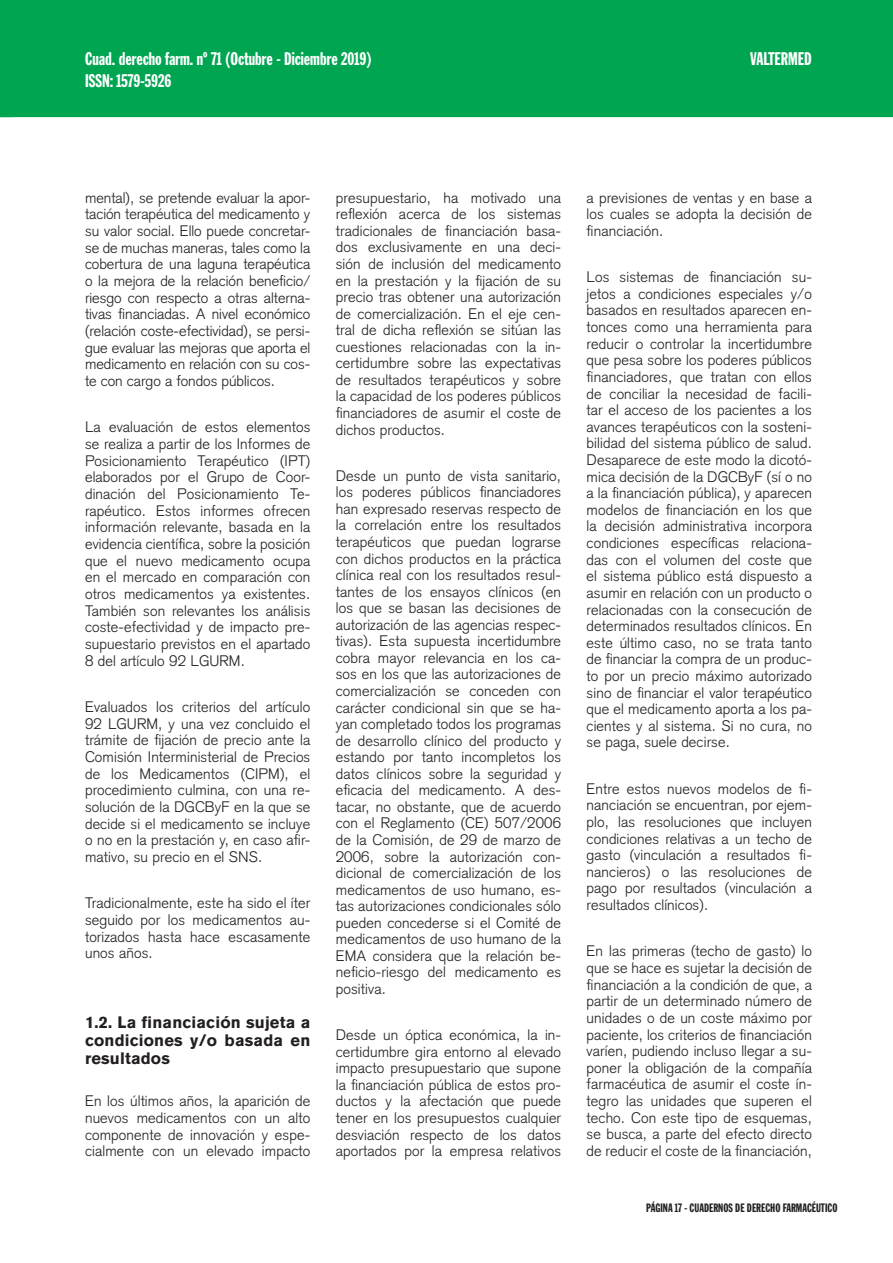
<style>
.page{position:relative;width:893px;height:1263px;background:#fff}
.page>*{position:absolute;margin:0;border:0;box-sizing:border-box;transform-origin:0 0}
.t1{font:18px/22.5px "Franklin Gothic Extra Cond";color:#fff}
.t2{font:700 16.5px/18.1px "Akzidenz Grotesk BQ";letter-spacing:.01em;color:#231f20;text-align:justify}
.t3{font:300 15px/16.6px "Akzidenz Grotesk";letter-spacing:.01em;color:#231f20;text-align:justify}
.t4{font:12px "Franklin Gothic Extra Cond";color:#231f20}
</style>
<div class="page">
<div style="left:0;top:0;width:893px;height:117px;background:#00a552"></div>
<p class="t1" style="left:85px;top:48px;width:288px">Cuad. derecho farm. nº 71 (Octubre - Diciembre 2019)<br>ISSN: 1579-5926</p>
<p class="t1" style="left:750px;top:48px;width:63px">VALTERMED</p>
<p class="t3" style="left:85px;top:191px;width:227px">mental), se pretende evaluar la apor&shy;tación terapéutica del medicamento y su valor social. Ello puede concretar&shy;se de muchas maneras, tales como la cobertura de una laguna terapéutica o la mejora de la relación beneficio/ riesgo con respecto a otras alterna&shy;tivas financiadas. A nivel económico (relación coste-efectividad), se persi&shy;gue evaluar las mejoras que aporta el medicamento en relación con su cos&shy;te con cargo a fondos públicos.</p>
<p class="t3" style="left:85px;top:421px;width:227px">La evaluación de estos elementos se realiza a partir de los Informes de Posicionamiento Terapéutico (IPT) elaborados por el Grupo de Coor&shy;dinación del Posicionamiento Te&shy;rapéutico. Estos informes ofrecen información relevante, basada en la evidencia científica, sobre la posición que el nuevo medicamento ocupa en el mercado en comparación con otros medicamentos ya existentes.<br>También son relevantes los análisis coste-efectividad y de impacto pre&shy;supuestario previstos en el apartado 8 del artículo 92 LGURM.</p>
<p class="t3" style="left:85px;top:700px;width:227px">Evaluados los criterios del artículo 92 LGURM, y una vez concluido el trámite de fijación de precio ante la Comisión Interministerial de Precios de los Medicamentos (CIPM), el procedimiento culmina, con una re&shy;solución de la DGCByF en la que se decide si el medicamento se incluye o no en la prestación y, en caso afir&shy;mativo, su precio en el SNS.</p>
<p class="t3" style="left:85px;top:897px;width:227px">Tradicionalmente, este ha sido el íter seguido por los medicamentos au&shy;torizados hasta hace escasamente unos años.</p>
<p class="t2" style="left:85px;top:1014px;width:227px">1.2. La financiación sujeta a condiciones y/o basada en resultados</p>
<p class="t3" style="left:85px;top:1094px;width:227px">En los últimos años, la aparición de nuevos medicamentos con un alto componente de innovación y espe&shy;cialmente con un elevado impacto</p>
<p class="t3" style="left:336px;top:191px;width:227px">presupuestario, ha motivado una reflexión acerca de los sistemas tradicionales de financiación basa&shy;dos exclusivamente en una deci&shy;sión de inclusión del medicamento en la prestación y la fijación de su precio tras obtener una autorización de comercialización. En el eje cen&shy;tral de dicha reflexión se sitúan las cuestiones relacionadas con la in&shy;certidumbre sobre las expectativas de resultados terapéuticos y sobre la capacidad de los poderes públicos financiadores de asumir el coste de dichos productos.</p>
<p class="t3" style="left:336px;top:469px;width:227px">Desde un punto de vista sanitario, los poderes públicos financiadores han expresado reservas respecto de la correlación entre los resultados terapéuticos que puedan lograrse con dichos productos en la práctica clínica real con los resultados resul&shy;tantes de los ensayos clínicos (en los que se basan las decisiones de autorización de las agencias respec&shy;tivas). Esta supuesta incertidumbre cobra mayor relevancia en los ca&shy;sos en los que las autorizaciones de comercialización se conceden con carácter condicional sin que se ha&shy;yan completado todos los programas de desarrollo clínico del producto y estando por tanto incompletos los datos clínicos sobre la seguridad y eficacia del medicamento. A des&shy;tacar, no obstante, que de acuerdo con el Reglamento (CE) 507/2006 de la Comisión, de 29 de marzo de 2006, sobre la autorización con&shy;dicional de comercialización de los medicamentos de uso humano, es&shy;tas autorizaciones condicionales sólo pueden concederse si el Comité de medicamentos de uso humano de la EMA considera que la relación be&shy;neficio-riesgo del medicamento es positiva.</p>
<p class="t3" style="left:336px;top:1029px;width:227px">Desde un óptica económica, la in&shy;certidumbre gira entorno al elevado impacto presupuestario que supone la financiación pública de estos pro&shy;ductos y la afectación que puede tener en los presupuestos cualquier desviación respecto de los datos aportados por la empresa relativos</p>
<p class="t3" style="left:587px;top:191px;width:227px">a previsiones de ventas y en base a los cuales se adopta la decisión de financiación.</p>
<p class="t3" style="left:587px;top:270px;width:227px">Los sistemas de financiación su&shy;jetos a condiciones especiales y/o basados en resultados aparecen en&shy;tonces como una herramienta para reducir o controlar la incertidumbre que pesa sobre los poderes públicos financiadores, que tratan con ellos de conciliar la necesidad de facili&shy;tar el acceso de los pacientes a los avances terapéuticos con la sosteni&shy;bilidad del sistema público de salud.<br>Desaparece de este modo la dicotó&shy;mica decisión de la DGCByF (sí o no a la financiación pública), y aparecen modelos de financiación en los que la decisión administrativa incorpora condiciones específicas relaciona&shy;das con el volumen del coste que el sistema público está dispuesto a asumir en relación con un producto o relacionadas con la consecución de determinados resultados clínicos. En este último caso, no se trata tanto de financiar la compra de un produc&shy;to por un precio máximo autorizado sino de financiar el valor terapéutico que el medicamento aporta a los pa&shy;cientes y al sistema. Si no cura, no se paga, suele decirse.</p>
<p class="t3" style="left:587px;top:782px;width:227px">Entre estos nuevos modelos de fi&shy;nanciación se encuentran, por ejem&shy;plo, las resoluciones que incluyen condiciones relativas a un techo de gasto (vinculación a resultados fi&shy;nancieros) o las resoluciones de pago por resultados (vinculación a resultados clínicos).</p>
<p class="t3" style="left:587px;top:945px;width:227px">En las primeras (techo de gasto) lo que se hace es sujetar la decisión de financiación a la condición de que, a partir de un determinado número de unidades o de un coste máximo por paciente, los criterios de financiación varíen, pudiendo incluso llegar a su&shy;poner la obligación de la compañía farmacéutica de asumir el coste ín&shy;tegro las unidades que superen el techo. Con este tipo de esquemas, se busca, a parte del efecto directo de reducir el coste de la financiación,</p>
<p class="t4" style="left:646px;top:1203px;width:193px">PÁGINA 17 - CUADERNOS DE DERECHO FARMACÉUTICO</p>
</div>
